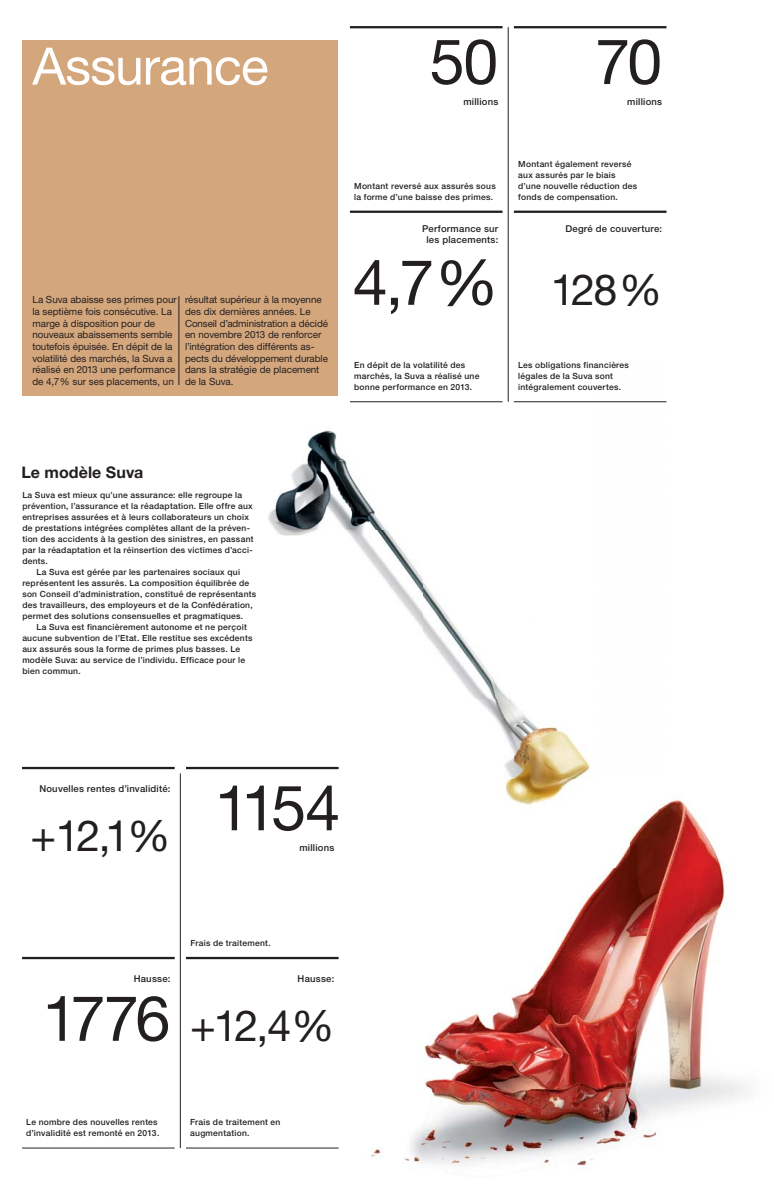
<style>
.page{position:relative;width:774px;height:1191px;background:#fff}
.page>*{position:absolute;margin:0;border:0;box-sizing:border-box;transform-origin:0 0}
.t1{font:63px "Helvetica Neue LT Std";letter-spacing:-.05em;color:#231f20}
.t2{font:51.7px "Helvetica Neue LT Std";letter-spacing:-.015em;color:#fff}
.t3{font:43px "Helvetica Neue LT Std";letter-spacing:-.075em;color:#231f20}
.t4{font:700 16px "Helvetica Neue LT Std";color:#231f20}
.t5{font:9.8px/11.7px "Helvetica Neue LT Std";color:#231f20}
.t6{font:500 9.5px/11px "Helvetica Neue LT Std";letter-spacing:.025em;color:#231f20;text-align:center}
.t7{font:500 8.5px/11px "Helvetica Neue LT Std";letter-spacing:.03em;color:#231f20}
</style>
<div class="page">
<img style="left:371px;top:799px;width:377px;height:367px">
<img style="left:251px;top:363px;width:346px;height:336px">
<img style="left:251px;top:699px;width:311px;height:80px">
<img style="left:562px;top:732px;width:28px;height:47px">
<img style="left:371px;top:779px;width:295px;height:88px">
<div style="left:22px;top:40px;width:316px;height:355px;background:#d4a67c"></div>
<hr style="left:179px;top:296px;width:1px;height:89px;background:#231f20">
<hr style="left:350px;top:402px;width:153px;height:1px;background:#231f20">
<hr style="left:350px;top:211px;width:153px;height:2px;background:#231f20">
<hr style="left:514px;top:402px;width:152px;height:1px;background:#231f20">
<hr style="left:514px;top:211px;width:152px;height:2px;background:#231f20">
<hr style="left:508px;top:27px;width:1px;height:375px;background:#231f20">
<hr style="left:22px;top:1148px;width:153px;height:1px;background:#231f20">
<hr style="left:22px;top:957px;width:153px;height:2px;background:#231f20">
<hr style="left:22px;top:767px;width:153px;height:2px;background:#231f20">
<hr style="left:186px;top:1148px;width:153px;height:1px;background:#231f20">
<hr style="left:186px;top:957px;width:153px;height:2px;background:#231f20">
<hr style="left:186px;top:767px;width:153px;height:2px;background:#231f20">
<hr style="left:180px;top:773px;width:1px;height:375px;background:#231f20">
<hr style="left:350px;top:26px;width:153px;height:2px;background:#231f20">
<hr style="left:514px;top:26px;width:152px;height:2px;background:#231f20">
<h2 class="t2" style="left:32px;top:48px;width:238px">Assurance</h2>
<p class="t5" style="left:32px;top:295px;width:146px">La Suva abaisse ses primes pour la septième fois consécutive. La marge à disposition pour de nouveaux abaissements semble toutefois épuisée. En dépit de la volatilité des marchés, la Suva a réalisé en 2013 une performance de 4,7% sur ses placements, un</p>
<p class="t5" style="left:185px;top:295px;width:145px">résultat supérieur à la moyenne des dix dernières années. Le<br>Conseil d’administration a décidé en novembre 2013 de renforcer l’intégration des différents as&shy;pects du développement durable dans la stratégie de placement de la Suva.</p>
<h1 class="t1" style="left:430px;top:39px;width:70px">50</h1>
<p class="t6" style="left:463px;top:97px;width:36px">millions</p>
<h1 class="t1" style="left:595px;top:39px;width:69px">70</h1>
<p class="t6" style="left:627px;top:97px;width:36px">millions</p>
<p class="t7" style="left:354px;top:181px;width:143px">Montant reversé aux assurés sous la forme d’une baisse des primes.</p>
<p class="t6" style="left:422px;top:224px;width:78px">Performance sur les placements:</p>
<h1 class="t1" style="left:353px;top:260px;width:147px">4,7%</h1>
<p class="t7" style="left:354px;top:360px;width:127px">En dépit de la volatilité des marchés, la Suva a réalisé une bonne performance en 2013.</p>
<p class="t7" style="left:518px;top:159px;width:120px">Montant également reversé aux assurés par le biais d’une nouvelle réduction des fonds de compensation.</p>
<p class="t6" style="left:565px;top:224px;width:98px">Degré de couverture:</p>
<h3 class="t3" style="left:551px;top:274px;width:113px">128%</h3>
<p class="t7" style="left:518px;top:360px;width:112px">Les obligations financières légales de la Suva sont intégralement couvertes.</p>
<h3 class="t4" style="left:21px;top:467px;width:123px">Le modèle Suva</h3>
<p class="t7" style="left:22px;top:490px;width:221px">La Suva est mieux qu’une assurance: elle regroupe la</p>
<p class="t7" style="left:22px;top:501px;width:232px">prévention, l’assurance et la réadaptation. Elle offre aux</p>
<p class="t7" style="left:22px;top:512px;width:228px">entreprises assurées et à leurs collaborateurs un choix</p>
<p class="t7" style="left:22px;top:523px;width:229px">de prestations intégrées complètes allant de la préven-</p>
<p class="t7" style="left:22px;top:534px;width:233px">tion des accidents à la gestion des sinistres, en passant</p>
<p class="t7" style="left:22px;top:545px;width:232px">par la réadaptation et la réinsertion des victimes d’acci-</p>
<p class="t7" style="left:22px;top:556px;width:27px">dents.</p>
<p class="t7" style="left:37px;top:567px;width:205px">La Suva est gérée par les partenaires sociaux qui</p>
<p class="t7" style="left:22px;top:578px;width:228px">représentent les assurés. La composition équilibrée de</p>
<p class="t7" style="left:22px;top:589px;width:235px">son Conseil d’administration, constitué de représentants</p>
<p class="t7" style="left:22px;top:600px;width:232px">des travailleurs, des employeurs et de la Confédération,</p>
<p class="t7" style="left:22px;top:611px;width:222px">permet des solutions consensuelles et pragmatiques.</p>
<p class="t7" style="left:37px;top:622px;width:212px">La Suva est financièrement autonome et ne perçoit</p>
<p class="t7" style="left:22px;top:633px;width:232px">aucune subvention de l’Etat. Elle restitue ses excédents</p>
<p class="t7" style="left:22px;top:644px;width:219px">aux assurés sous la forme de primes plus basses. Le</p>
<p class="t7" style="left:22px;top:655px;width:224px">modèle Suva: au service de l’individu. Efficace pour le</p>
<p class="t7" style="left:22px;top:666px;width:60px">bien commun.</p>
<p class="t6" style="left:39px;top:784px;width:133px">Nouvelles rentes d’invalidité:</p>
<h3 class="t3" style="left:30px;top:820px;width:141px">+12,1%</h3>
<h1 class="t1" style="left:215px;top:785px;width:127px">1154</h1>
<p class="t6" style="left:299px;top:843px;width:36px">millions</p>
<p class="t6" style="left:134px;top:974px;width:38px">Hausse:</p>
<h1 class="t1" style="left:42px;top:996px;width:129px">1776</h1>
<p class="t7" style="left:190px;top:938px;width:82px">Frais de traitement.</p>
<p class="t6" style="left:298px;top:974px;width:38px">Hausse:</p>
<h3 class="t3" style="left:190px;top:1010px;width:146px">+12,4%</h3>
<p class="t7" style="left:26px;top:1117px;width:135px">Le nombre des nouvelles rentes d’invalidité est remonté en 2013.</p>
<p class="t7" style="left:190px;top:1117px;width:92px">Frais de traitement en augmentation.</p>
</div>
